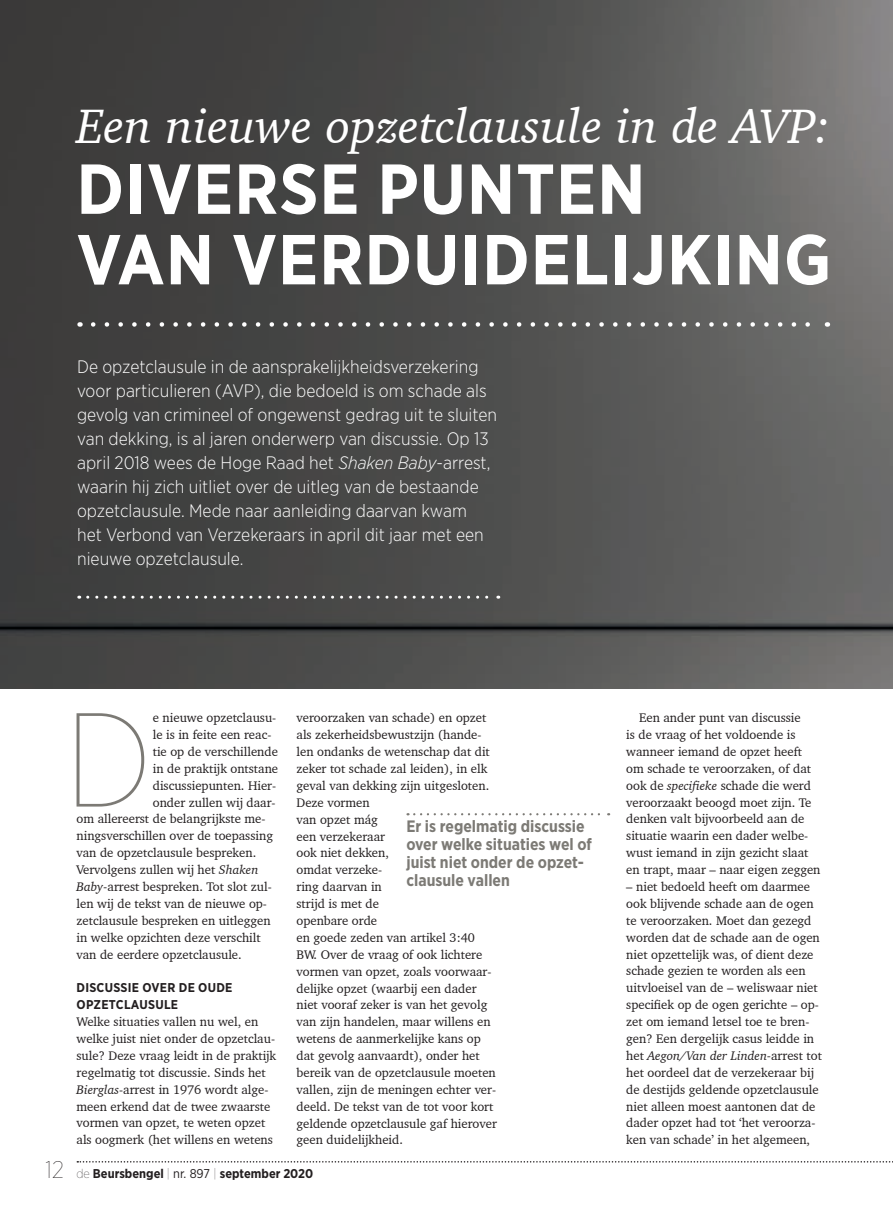
<style>
.page{position:relative;width:893px;height:1208px;background:#fff}
.page>*{position:absolute;margin:0;border:0;box-sizing:border-box;transform-origin:0 0}
.t1{font:100 133.35px "Gotham Narrow";color:#7c7a75}
.t2{font:700 70.5px/70.5px "Gotham Narrow";letter-spacing:.015em;color:#fff}
.t3{font:italic 49.5px "Charter BT Pro";color:#fff}
.t4{font:300 18px/24px "Gotham Narrow";color:#fff}
.t5{font:700 16.5px/18px "Gotham Narrow";color:#7c7a75}
.t6{font:12.75px/17px "Charter BT Pro";color:#231f20}
.t7{font:700 12.75px "Gotham Narrow";color:#231f20}
.t8{font:700 12.75px/17px "Gotham Narrow";letter-spacing:.02em;color:#231f20}
.s1{font-style:italic}
.s2{font-weight:100;font-size:24px}
.s3{font-weight:100}
.s4{font-weight:400}
</style>
<div class="page">
<svg style="left:77px;top:1161px;width:816px;height:1px"></svg>
<img style="left:0;top:0;width:893px;height:688px">
<svg style="left:93px;top:322px;width:727px;height:5px;background:#767676"></svg>
<svg style="left:88px;top:595px;width:411px;height:3px"></svg>
<svg style="left:414px;top:813px;width:195px;height:2px"></svg>
<h3 class="t3" style="left:77px;top:95px;width:755px">Een nieuwe opzetclausule in de AVP:</h3>
<h2 class="t2" style="left:77px;top:153px;width:756px">DIVERSE PUNTEN<br>VAN VERDUIDELIJKING</h2>
<p class="t4" style="left:77px;top:354px;width:422px">De opzetclausule in de aansprakelijkheidsverzekering voor particulieren (AVP), die bedoeld is om schade als gevolg van crimineel of ongewenst gedrag uit te sluiten van dekking, is al jaren onderwerp van discussie. Op 13 april 2018 wees de Hoge Raad het <span class="s1">Shaken Baby</span>-arrest, waarin hij zich uitliet over de uitleg van de bestaande opzetclausule. Mede naar aanleiding daarvan kwam<br>het Verbond van Verzekeraars in april dit jaar met een nieuwe opzetclausule.</p>
<h1 class="t1" style="left:64px;top:680px;width:90px">D</h1>
<p class="t6" style="left:153px;top:709px;width:125px">e nieuwe opzetclausu-</p>
<p class="t6" style="left:153px;top:726px;width:120px">le is in feite een reac-</p>
<p class="t6" style="left:153px;top:743px;width:127px">tie op de verschillende</p>
<p class="t6" style="left:153px;top:760px;width:127px">in de praktijk ontstane</p>
<p class="t6" style="left:153px;top:777px;width:125px">discussiepunten. Hier-</p>
<p class="t6" style="left:153px;top:793px;width:124px">onder zullen wij daar-</p>
<p class="t6" style="left:77px;top:810px;width:191px">om allereerst de belangrijkste me-</p>
<p class="t6" style="left:77px;top:827px;width:198px">ningsverschillen over de toepassing</p>
<p class="t6" style="left:77px;top:844px;width:181px">van de opzetclausule bespreken.</p>
<p class="t6" style="left:77px;top:861px;width:183px">Vervolgens zullen wij het <span class="s1">Shaken</span></p>
<p class="t6" style="left:77px;top:878px;width:197px"><span class="s1">Baby-</span>arrest bespreken. Tot slot zul-</p>
<p class="t6" style="left:77px;top:895px;width:192px">len wij de tekst van de nieuwe op-</p>
<p class="t6" style="left:77px;top:912px;width:196px">zetclausule bespreken en uitleggen</p>
<p class="t6" style="left:77px;top:928px;width:186px">in welke opzichten deze verschilt</p>
<p class="t6" style="left:77px;top:945px;width:167px">van de eerdere opzetclausule.</p>
<p class="t8" style="left:77px;top:979px;width:157px">DISCUSSIE OVER DE OUDE<br>OPZETCLAUSULE</p>
<p class="t6" style="left:77px;top:1013px;width:201px">Welke situaties vallen nu wel, en welke juist niet onder de opzetclau&shy;sule? Deze vraag leidt in de praktijk regelmatig tot discussie. Sinds het <span class="s1">Bierglas</span>-arrest in 1976 wordt alge&shy;meen erkend dat de twee zwaarste vormen van opzet, te weten opzet als oogmerk (het willens en wetens</p>
<p class="t6" style="left:297px;top:709px;width:202px">veroorzaken van schade) en opzet als zekerheidsbewustzijn (hande&shy;len ondanks de wetenschap dat dit zeker tot schade zal leiden), in elk geval van dekking zijn uitgesloten.<br>Deze vormen<br>van opzet mág<br>een verzekeraar<br>ook niet dekken,<br>omdat verzeke-<br>ring daarvan in<br>strijd is met de<br>openbare orde<br>en goede zeden van artikel 3:40<br>BW. Over de vraag of ook lichtere vormen van opzet, zoals voorwaar&shy;delijke opzet (waarbij een dader niet vooraf zeker is van het gevolg van zijn handelen, maar willens en wetens de aanmerkelijke kans op dat gevolg aanvaardt), onder het bereik van de opzetclausule moeten vallen, zijn de meningen echter ver&shy;deeld. De tekst van de tot voor kort geldende opzetclausule gaf hierover geen duidelijkheid.</p>
<p class="t5" style="left:406px;top:817px;width:187px">Er is regelmatig discussie over welke situaties wel of juist niet onder de opzet&shy;clausule vallen</p>
<p class="t7" style="left:45px;top:1165px;width:269px"><span class="s2">12</span> <span class="s3">de</span> Beursbengel <span class="s3">|</span> <span class="s4">nr. 897</span> <span class="s3">|</span> september 2020</p>
<p class="t6" style="left:626px;top:709px;width:196px;text-indent:13px">Een ander punt van discussie<br>is de vraag of het voldoende is wanneer iemand de opzet heeft om schade te veroorzaken, of dat ook de <span class="s1">specifieke</span> schade die werd veroorzaakt beoogd moet zijn. Te denken valt bijvoorbeeld aan de situatie waarin een dader welbe&shy;wust iemand in zijn gezicht slaat en trapt, maar – naar eigen zeggen</p>
<p class="t6" style="left:626px;top:878px;width:197px">– niet bedoeld heeft om daarmee ook blijvende schade aan de ogen te veroorzaken. Moet dan gezegd worden dat de schade aan de ogen niet opzettelijk was, of dient deze schade gezien te worden als een uitvloeisel van de – weliswaar niet specifiek op de ogen gerichte – op&shy;zet om iemand letsel toe te bren&shy;gen? Een dergelijk casus leidde in het <span class="s1">Aegon/Van der Linden-</span>arrest tot het oordeel dat de verzekeraar bij de destijds geldende opzetclausule niet alleen moest aantonen dat de dader opzet had tot ‘het veroorza&shy;ken van schade’ in het algemeen,</p>
</div>
